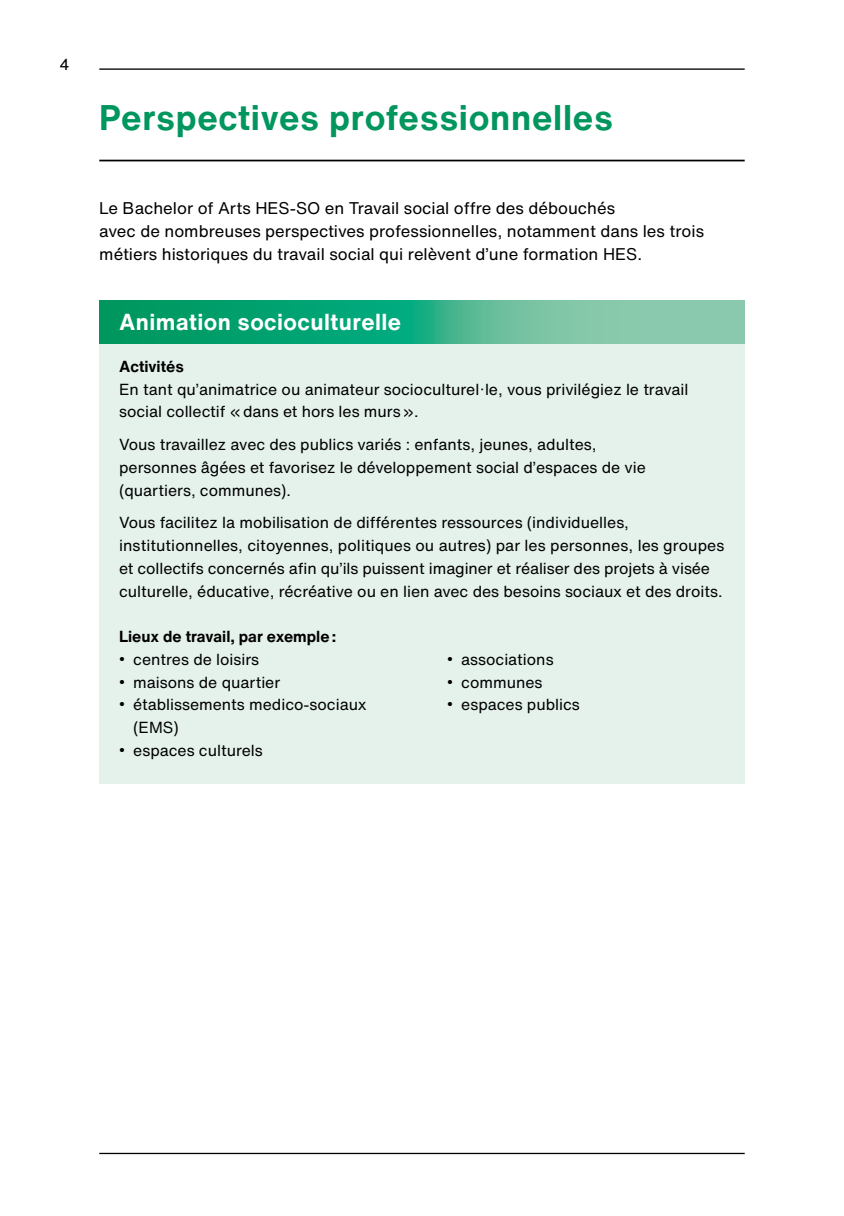
<style>
.page{position:relative;width:844px;height:1216px;background:#fff}
.page>*{position:absolute;margin:0;border:0;box-sizing:border-box;transform-origin:0 0}
.t1{font:700 35px "Helvetica Now Text";letter-spacing:.02em;color:#00965e}
.t2{font:700 22.75px "Helvetica Now Text";letter-spacing:.02em;color:#fff}
.t3{font:16.62px/22.8px "Helvetica Now Text";color:#000}
.t4{font:15.75px/22.8px "Helvetica Now Text";color:#000}
.t5{font:700 15.75px "Helvetica Now Text";color:#000}
.s1{font-family:"Arial";font-size:16.62px}
</style>
<div class="page">
<hr style="left:99px;top:68px;width:645px;height:2px;background:#000">
<hr style="left:99px;top:1152px;width:645px;height:2px;background:#000">
<hr style="left:99px;top:160px;width:645px;height:1px;background:#000">
<div style="left:99px;top:321px;width:645px;height:462px;background:#e5f2ec"></div>
<svg style="left:99px;top:300px;width:645px;height:44px;background:#3bb189"></svg>
<p class="t4" style="left:59px;top:52px;width:12px">4</p>
<h1 class="t1" style="left:99px;top:91px;width:515px">Perspectives professionnelles</h1>
<p class="t3" style="left:99px;top:197px;width:606px">Le Bachelor of Arts HES-SO en Travail social offre des débouchés<br>avec de nombreuses perspectives professionnelles, notamment dans les trois métiers historiques du travail social qui relèvent d’une formation HES.</p>
<h2 class="t2" style="left:119px;top:305px;width:283px">Animation socioculturelle</h2>
<p class="t5" style="left:119px;top:354px;width:66px">Activités</p>
<p class="t4" style="left:119px;top:377px;width:570px">En tant qu’animatrice ou animateur socioculturel·le, vous privilégiez le travail social collectif « dans et hors les murs ».</p>
<p class="t4" style="left:119px;top:432px;width:528px">Vous travaillez avec des publics variés : enfants, jeunes, adultes, personnes âgées et favorisez le développement social d’espaces de vie (quartiers, communes).</p>
<p class="t4" style="left:119px;top:511px;width:606px">Vous facilitez la mobilisation de différentes ressources (individuelles, institutionnelles, citoyennes, politiques ou autres) par les personnes, les groupes et collectifs concernés afin qu’ils puissent imaginer et réaliser des projets à visée culturelle, éducative, récréative ou en lien avec des besoins sociaux et des droits.</p>
<p class="t5" style="left:119px;top:624px;width:219px">Lieux de travail, par exemple :</p>
<p class="t4" style="left:119px;top:647px;width:141px"><span class="s1">•</span> centres de loisirs</p>
<p class="t4" style="left:119px;top:670px;width:162px"><span class="s1">•</span> maisons de quartier</p>
<p class="t4" style="left:133px;top:693px;width:235px;text-indent:-14px"><span class="s1">•</span> établissements medico-sociaux (EMS)</p>
<p class="t4" style="left:119px;top:738px;width:145px"><span class="s1">•</span> espaces culturels</p>
<p class="t4" style="left:447px;top:647px;width:108px"><span class="s1">•</span> associations</p>
<p class="t4" style="left:447px;top:670px;width:97px"><span class="s1">•</span> communes</p>
<p class="t4" style="left:447px;top:693px;width:134px"><span class="s1">•</span> espaces publics</p>
</div>
